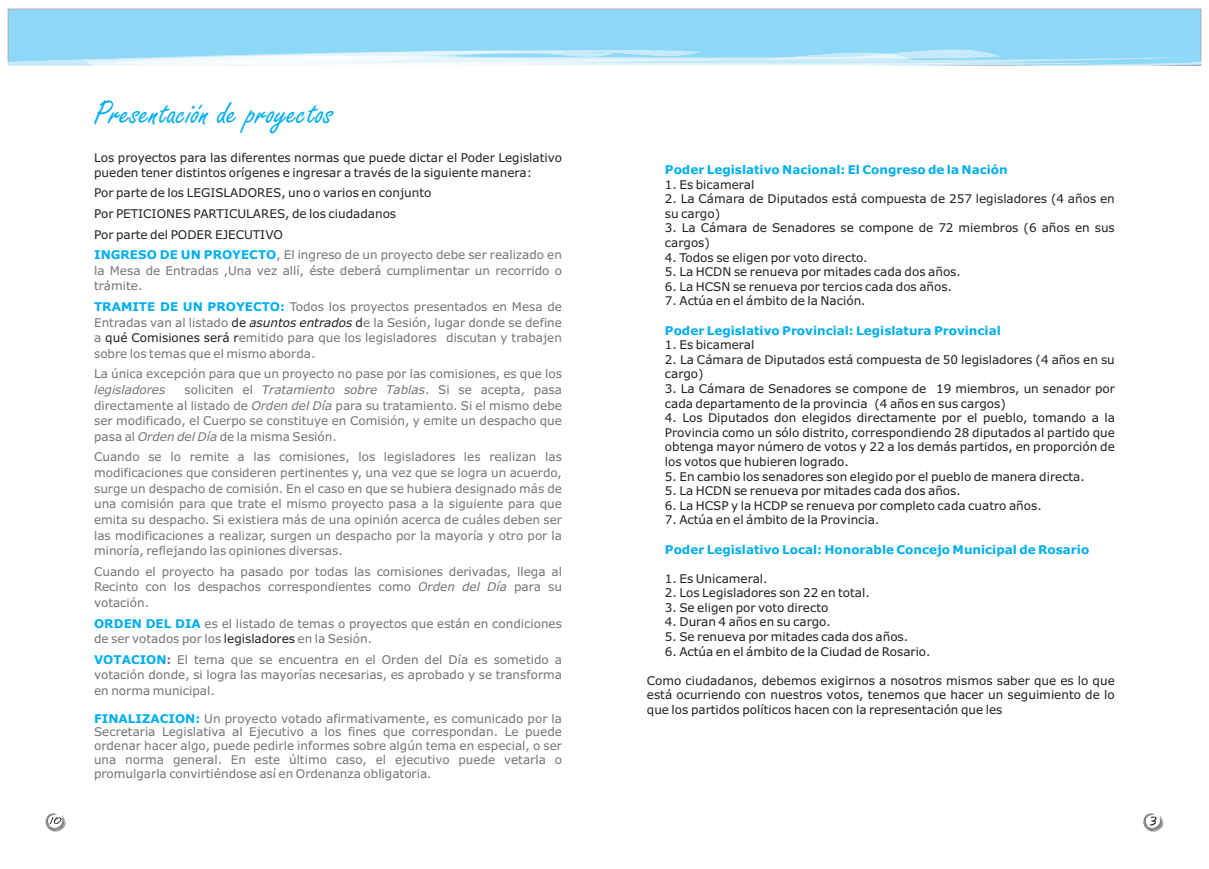
<style>
.page{position:relative;width:1209px;height:869px;background:#fff}
.page>*{position:absolute;margin:0;border:0;box-sizing:border-box;transform-origin:0 0}
.t1{font:36px "Freestyle Script";color:#00aeef}
.t2{font:12px/15.6px "Verdana";color:#727477}
.t3{font:12px/14.6px "Verdana";color:#231f20}
.t4{font:700 12px "Verdana";color:#00aeef}
.t5{font:italic 12px "Verdana";color:#727477}
.s1{font-weight:700;color:#00aeef}
.s2{color:#231f20}
.s3{font-style:italic;color:#231f20}
.s4{font-style:italic}
.s5{font-weight:700}
</style>
<div class="page">
<svg style="left:1143px;top:813px;width:20px;height:18px"></svg>
<div style="left:8px;top:9px;width:1193px;height:42px;background:#8dd7f7"></div>
<img style="left:7px;top:51px;width:77px;height:15px">
<img style="left:84px;top:49px;width:23px;height:17px">
<img style="left:107px;top:43px;width:87px;height:23px">
<img style="left:194px;top:40px;width:807px;height:22px">
<img style="left:184px;top:62px;width:87px;height:4px">
<img style="left:271px;top:57px;width:84px;height:8px">
<img style="left:355px;top:49px;width:847px;height:17px">
<svg style="left:45px;top:813px;width:21px;height:18px"></svg>
<h1 class="t1" style="left:94px;top:99px;width:241px">Presentación de proyectos</h1>
<p class="t3" style="left:94px;top:151px;width:469px">Los proyectos para las diferentes normas que puede dictar el Poder Legislativo pueden tener distintos orígenes e ingresar a través de la siguiente manera:</p>
<p class="t3" style="left:94px;top:183px;width:339px;line-height:20.6px">Por parte de los LEGISLADORES, uno o varios en conjunto<br>Por PETICIONES PARTICULARES, de los ciudadanos<br>Por parte del PODER EJECUTIVO</p>
<p class="t2" style="left:94px;top:248px;width:469px"><span class="s1">INGRESO DE UN PROYECTO</span>, El ingreso de un proyecto debe ser realizado en</p>
<p class="t2" style="left:94px;top:263px;width:469px">la Mesa de Entradas ,Una vez allí, éste deberá cumplimentar un recorrido o trámite.</p>
<p class="t2" style="left:94px;top:300px;width:469px"><span class="s1">TRAMITE DE UN PROYECTO:</span> Todos los proyectos presentados en Mesa de</p>
<p class="t2" style="left:94px;top:315px;width:469px">Entradas van al listado <span class="s2">de</span> <span class="s3">asuntos entrados</span> <span class="s2">d</span>e la Sesión, lugar donde se define a <span class="s2">qué Comisiones será r</span>emitido para que los legisladores discutan y trabajen</p>
<p class="t2" style="left:94px;top:344px;width:469px;line-height:20.6px">sobre los temas que el mismo aborda.<br>La única excepción para que un proyecto no pase por las comisiones, es que los</p>
<p class="t5" style="left:94px;top:385px;width:73px">legisladores</p>
<p class="t2" style="left:94px;top:383px;width:469px;text-align:justify;text-indent:91px">soliciten el <span class="s4">Tratamiento sobre Tablas</span>. Si se acepta, pasa directamente al listado de <span class="s4">Orden del Día</span> para su tratamiento. Si el mismo debe ser modificado, el Cuerpo se constituye en Comisión, y emite un despacho que pasa al <span class="s4">Orden del Día</span> de la misma Sesión.</p>
<p class="t2" style="left:94px;top:450px;width:469px;text-align:justify">Cuando se lo remite a las comisiones, los legisladores les realizan las modificaciones que consideren pertinentes y, una vez que se logra un acuerdo, surge un despacho de comisión. En el caso en que se hubiera designado más de una comisión para que trate el mismo proyecto pasa a la siguiente para que emita su despacho. Si existiera más de una opinión acerca de cuáles deben ser las modificaciones a realizar, surgen un despacho por la mayoría y otro por la minoría, reflejando las opiniones diversas.</p>
<p class="t2" style="left:94px;top:564px;width:469px;text-align:justify">Cuando el proyecto ha pasado por todas las comisiones derivadas, llega al Recinto con los despachos correspondientes como <span class="s4">Orden del Día</span> para su votación.</p>
<p class="t2" style="left:94px;top:616px;width:469px"><span class="s1">ORDEN DEL DIA</span> es el listado de temas o proyectos que están en condiciones</p>
<p class="t2" style="left:94px;top:652px;width:469px"><span class="s1">VOTACION</span><span class="s5">:</span> El tema que se encuentra en el Orden del Día es sometido a</p>
<p class="t2" style="left:94px;top:632px;width:279px">de ser votados por los <span class="s2">legisladores</span> en la Sesión.</p>
<p class="t2" style="left:94px;top:668px;width:469px">votación donde, si logra las mayorías necesarias, es aprobado y se transforma en norma municipal.</p>
<p class="t2" style="left:94px;top:726px;width:469px;line-height:13.8px;text-align:justify">Secretaria Legislativa al Ejecutivo a los fines que correspondan. Le puede ordenar hacer algo, puede pedirle informes sobre algún tema en especial, o ser una norma general. En este último caso, el ejecutivo puede vetarla o promulgarla convirtiéndose así en Ordenanza obligatoria.</p>
<p class="t2" style="left:94px;top:711px;width:469px"><span class="s1">FINALIZACION:</span> Un proyecto votado afirmativamente, es comunicado por la</p>
<p class="t4" style="left:665px;top:165px;width:344px">Poder Legislativo Nacional: El Congreso de la Nación</p>
<p class="t3" style="left:665px;top:178px;width:91px">1. Es bicameral</p>
<p class="t3" style="left:665px;top:192px;width:451px">2. La Cámara de Diputados está compuesta de 257 legisladores (4 años en su cargo)</p>
<p class="t3" style="left:665px;top:222px;width:451px">3. La Cámara de Senadores se compone de 72 miembros (6 años en sus cargos)</p>
<p class="t3" style="left:665px;top:251px;width:204px">4. Todos se eligen por voto directo.</p>
<p class="t3" style="left:665px;top:265px;width:297px">5. La HCDN se renueva por mitades cada dos años.</p>
<p class="t3" style="left:665px;top:280px;width:289px">6. La HCSN se renueva por tercios cada dos años.</p>
<p class="t3" style="left:665px;top:295px;width:202px">7. Actúa en el ámbito de la Nación.</p>
<p class="t3" style="left:665px;top:338px;width:91px">1. Es bicameral</p>
<p class="t3" style="left:665px;top:353px;width:451px">2. La Cámara de Diputados está compuesta de 50 legisladores (4 años en su cargo)</p>
<p class="t3" style="left:665px;top:382px;width:451px">3. La Cámara de Senadores se compone de 19 miembros, un senador por cada departamento de la provincia (4 años en sus cargos)</p>
<p class="t3" style="left:665px;top:411px;width:451px;text-align:justify">4. Los Diputados don elegidos directamente por el pueblo, tomando a la Provincia como un sólo distrito, correspondiendo 28 diputados al partido que obtenga mayor número de votos y 22 a los demás partidos, en proporción de los votos que hubieren logrado.</p>
<p class="t3" style="left:665px;top:470px;width:421px">5. En cambio los senadores son elegido por el pueblo de manera directa.</p>
<p class="t3" style="left:665px;top:484px;width:297px">5. La HCDN se renueva por mitades cada dos años.</p>
<p class="t3" style="left:665px;top:499px;width:378px">6. La HCSP y la HCDP se renueva por completo cada cuatro años.</p>
<p class="t3" style="left:665px;top:513px;width:216px">7. Actúa en el ámbito de la Provincia.</p>
<p class="t4" style="left:665px;top:325px;width:337px">Poder Legislativo Provincial: Legislatura Provincial</p>
<p class="t4" style="left:665px;top:544px;width:426px">Poder Legislativo Local: Honorable Concejo Municipal de Rosario</p>
<p class="t3" style="left:665px;top:572px;width:104px">1. Es Unicameral.</p>
<p class="t3" style="left:665px;top:586px;width:206px">2. Los Legisladores son 22 en total.</p>
<p class="t3" style="left:665px;top:601px;width:165px">3. Se eligen por voto directo</p>
<p class="t3" style="left:665px;top:615px;width:167px">4. Duran 4 años en su cargo.</p>
<p class="t3" style="left:665px;top:630px;width:245px">5. Se renueva por mitades cada dos años.</p>
<p class="t3" style="left:665px;top:645px;width:267px">6. Actúa en el ámbito de la Ciudad de Rosario.</p>
<p class="t3" style="left:647px;top:674px;width:469px;text-align:justify">Como ciudadanos, debemos exigirnos a nosotros mismos saber que es lo que está ocurriendo con nuestros votos, tenemos que hacer un seguimiento de lo que los partidos políticos hacen con la representación que les</p>
</div>
